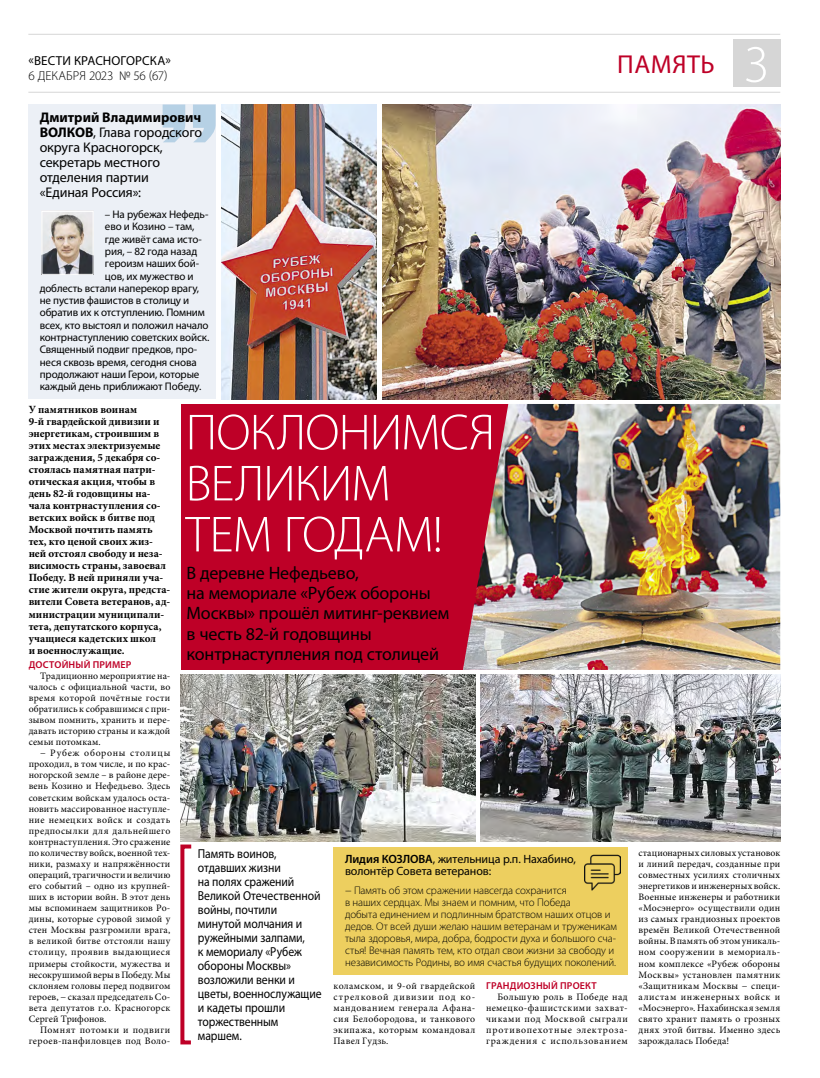
<style>
.page{position:relative;width:820px;height:1078px;background:#fff}
.page>*{position:absolute;margin:0;border:0;box-sizing:border-box;transform-origin:0 0}
.t1{font:300 53px "Myriad Pro";color:#fff}
.t2{font:300 51px/51px "Myriad Pro";letter-spacing:-.015em;color:#fff}
.t3{font:26px "Myriad Pro";letter-spacing:.02em;color:#be0027}
.t4{font:18px/20px "Myriad Pro";letter-spacing:-.01em;color:#000}
.t5{font:14px/15px "Myriad Pro";letter-spacing:-.01em;color:#000}
.t6{font:13px/14px "Myriad Pro";letter-spacing:-.005em;color:#000;scale:.9 1}
.t7{font:13px "Myriad Pro";letter-spacing:-.005em;color:#000}
.t8{font:300 13px "Myriad Pro";letter-spacing:-.005em;color:#000}
.t9{font:12px/12px "Myriad Pro";letter-spacing:-.005em;color:#000}
.t10{font:700 11px/12px "Minion Pro";letter-spacing:.005em;color:#000}
.t11{font:11px "Myriad Pro";letter-spacing:-.015em;color:#000}
.t12{font:300 11px/12px "Myriad Pro";letter-spacing:-.01em;color:#000}
.t13{font:600 10px "Myriad Pro";letter-spacing:.015em;color:#be0027}
.t14{font:9.8px/11.1px "Minion Pro";letter-spacing:.03em;color:#000;text-align:justify}
.s1{font-weight:700}
.s2{font-weight:600}
</style>
<div class="page">
<hr style="left:28px;top:92px;width:752px;height:1px;background:#d6d6d6">
<hr style="left:28px;top:34px;width:752px;height:1px;background:#d6d6d6">
<div style="left:732px;top:40px;width:48px;height:47px;background:#d6d6d6"></div>
<div style="left:181px;top:404px;width:330px;height:265px;background:#be0027"></div>
<img style="left:382px;top:104px;width:398px;height:295px">
<img style="left:221px;top:104px;width:155px;height:295px">
<img style="left:463px;top:404px;width:317px;height:265px">
<img style="left:181px;top:674px;width:294px;height:167px">
<img style="left:480px;top:674px;width:300px;height:167px">
<div style="left:333px;top:846px;width:294px;height:128px;background:#edcf5f"></div>
<svg style="left:180px;top:844px;width:12px;height:201px"></svg>
<img style="left:584px;top:854px;width:36px;height:36px">
<div style="left:29px;top:104px;width:187px;height:295px;background:#ecf0f6"></div>
<svg style="left:162px;top:104px;width:53px;height:38px"></svg>
<img style="left:43px;top:213px;width:49px;height:60px">
<div style="left:41px;top:211px;width:53px;height:64px;border:1px solid #fff"></div>
<h3 class="t7" style="left:29px;top:53px;width:144px">«ВЕСТИ КРАСНОГОРСКА»</h3>
<h3 class="t8" style="left:28px;top:68px;width:140px">6 ДЕКАБРЯ 2023 № 56 (67)</h3>
<h3 class="t5" style="left:40px;top:110px;width:164px"><span class="s1">Дмитрий Владимирович<br>ВОЛКОВ</span>, Глава городского округа Красногорск, секретарь местного отделения партии<br>«Единая Россия»:</h3>
<p class="t11" style="left:105px;top:207px;width:105px">– На рубежах Нефедь-</p>
<p class="t11" style="left:105px;top:220px;width:91px">ево и Козино – там,</p>
<p class="t11" style="left:105px;top:232px;width:98px">где живёт сама исто-</p>
<p class="t11" style="left:105px;top:244px;width:94px">рия, – 82 года назад</p>
<p class="t11" style="left:105px;top:257px;width:96px">героизм наших бой-</p>
<p class="t11" style="left:105px;top:269px;width:90px">цов, их мужество и</p>
<p class="t11" style="left:40px;top:281px;width:161px">доблесть встали наперекор врагу,</p>
<p class="t11" style="left:40px;top:293px;width:151px">не пустив фашистов в столицу и</p>
<p class="t11" style="left:40px;top:306px;width:167px">обратив их к отступлению. Помним</p>
<p class="t11" style="left:40px;top:318px;width:170px">всех, кто выстоял и положил начало</p>
<p class="t11" style="left:40px;top:330px;width:171px">контрнаступлению советских войск.</p>
<p class="t11" style="left:40px;top:343px;width:159px">Священный подвиг предков, про-</p>
<p class="t11" style="left:40px;top:355px;width:158px">неся сквозь время, сегодня снова</p>
<p class="t11" style="left:40px;top:367px;width:161px">продолжают наши Герои, которые</p>
<p class="t11" style="left:40px;top:380px;width:163px">каждый день приближают Победу.</p>
<h3 class="t3" style="left:617px;top:48px;width:99px">ПАМЯТЬ</h3>
<h1 class="t1" style="left:743px;top:32px;width:27px">3</h1>
<p class="t10" style="left:29px;top:403px;width:143px">У памятников воинам<br>9-й гвардейской дивизии и энергетикам, строившим в этих местах электризуемые заграждения, 5 декабря со&shy;стоялась памятная патри&shy;отическая акция, чтобы в день 82-й годовщины на&shy;чала контрнаступления со&shy;ветских войск в битве под<br>Москвой почтить память тех, кто ценой своих жиз&shy;ней отстоял свободу и неза&shy;висимость страны, завоевал<br>Победу. В ней приняли уча&shy;стие жители округа, предста&shy;вители Совета ветеранов, ад&shy;министрации муниципали&shy;тета, депутатского корпуса, учащиеся кадетских школ<br>и военнослужащие.</p>
<p class="t13" style="left:29px;top:658px;width:104px">ДОСТОЙНЫЙ ПРИМЕР</p>
<p class="t14" style="left:29px;top:670px;width:143px;text-indent:11px">Традиционно мероприятие на&shy;чалось с официальной части, во время которой почётные гости обратились к собравшимся с при&shy;зывом помнить, хранить и пере&shy;давать историю страны и каждой семьи потомкам.</p>
<p class="t14" style="left:29px;top:747px;width:143px;text-indent:11px">− Рубеж обороны столицы проходил, в том числе, и по крас&shy;ногорской земле – в районе дере&shy;вень Козино и Нефедьево. Здесь советским войскам удалось оста&shy;новить массированное наступле&shy;ние немецких войск и создать предпосылки для дальнейшего контрнаступления. Это сражение по количеству войск, военной тех&shy;ники, размаху и напряжённости операций, трагичности и величию его событий – одно из крупней&shy;ших в истории войн. В этот день мы вспоминаем защитников Ро&shy;дины, которые суровой зимой у стен Москвы разгромили врага, в великой битве отстояли нашу столицу, проявив выдающиеся примеры стойкости, мужества и несокрушимой веры в Победу. Мы склоняем головы перед подвигом героев, − сказал председатель Со&shy;вета депутатов г.о. Красногорск Сергей Трифонов.</p>
<p class="t14" style="left:29px;top:1023px;width:143px;text-align:right">Помнят потомки и подвиги героев-панфиловцев под Воло-</p>
<h2 class="t2" style="left:185px;top:406px;width:311px">ПОКЛОНИМСЯ<br>ВЕЛИКИМ<br>ТЕМ ГОДАМ!</h2>
<h3 class="t4" style="left:186px;top:563px;width:264px">В деревне Нефедьево,<br>на мемориале «Рубеж обороны<br>Москвы» прошёл митинг-реквием в честь 82-й годовщины контрнаступления под столицей</h3>
<p class="t6" style="left:198px;top:846px;width:139px">Память воинов, отдавших жизни<br>на полях сражений<br>Великой Отечественной войны, почтили минутой молчания и ружейными залпами,<br>к мемориалу «Рубеж обороны Москвы» возложили венки и цветы, военнослужащие и кадеты прошли торжественным маршем.</p>
<p class="t9" style="left:345px;top:852px;width:232px"><span class="s2">Лидия КОЗЛОВА</span>, жительница р.п. Нахабино, волонтёр Совета ветеранов:</p>
<p class="t12" style="left:345px;top:884px;width:273px">− Память об этом сражении навсегда сохранится<br>в наших сердцах. Мы знаем и помним, что Победа<br>добыта единением и подлинным братством наших отцов и дедов. От всей души желаю нашим ветеранам и труженикам тыла здоровья, мира, добра, бодрости духа и большого сча&shy;стья! Вечная память тем, кто отдал свои жизни за свободу и независимость Родины, во имя счастья будущих поколений.</p>
<p class="t14" style="left:333px;top:979px;width:143px">коламском, и 9-ой гвардейской стрелковой дивизии под ко&shy;мандованием генерала Афана&shy;сия Белобородова, и танкового экипажа, которым командовал Павел Гудзь.</p>
<p class="t13" style="left:486px;top:978px;width:112px">ГРАНДИОЗНЫЙ ПРОЕКТ</p>
<p class="t14" style="left:486px;top:990px;width:143px;text-indent:11px">Большую роль в Победе над немецко-фашистскими захват&shy;чиками под Москвой сыграли противопехотные электроза&shy;граждения с использованием</p>
<p class="t14" style="left:638px;top:847px;width:143px">стационарных силовых установок и линий передач, созданные при совместных усилиях столичных энергетиков и инженерных войск.<br>Военные инженеры и работники «Мосэнерго» осуществили один из самых грандиозных проектов времён Великой Отечественной войны. В память об этом уникаль&shy;ном сооружении в мемориаль&shy;ном комплексе «Рубеж обороны Москвы» установлен памятник «Защитникам Москвы − специ&shy;алистам инженерных войск и «Мосэнерго». Нахабинская земля свято хранит память о грозных днях этой битвы. Именно здесь зарождалась Победа!</p>
</div>
